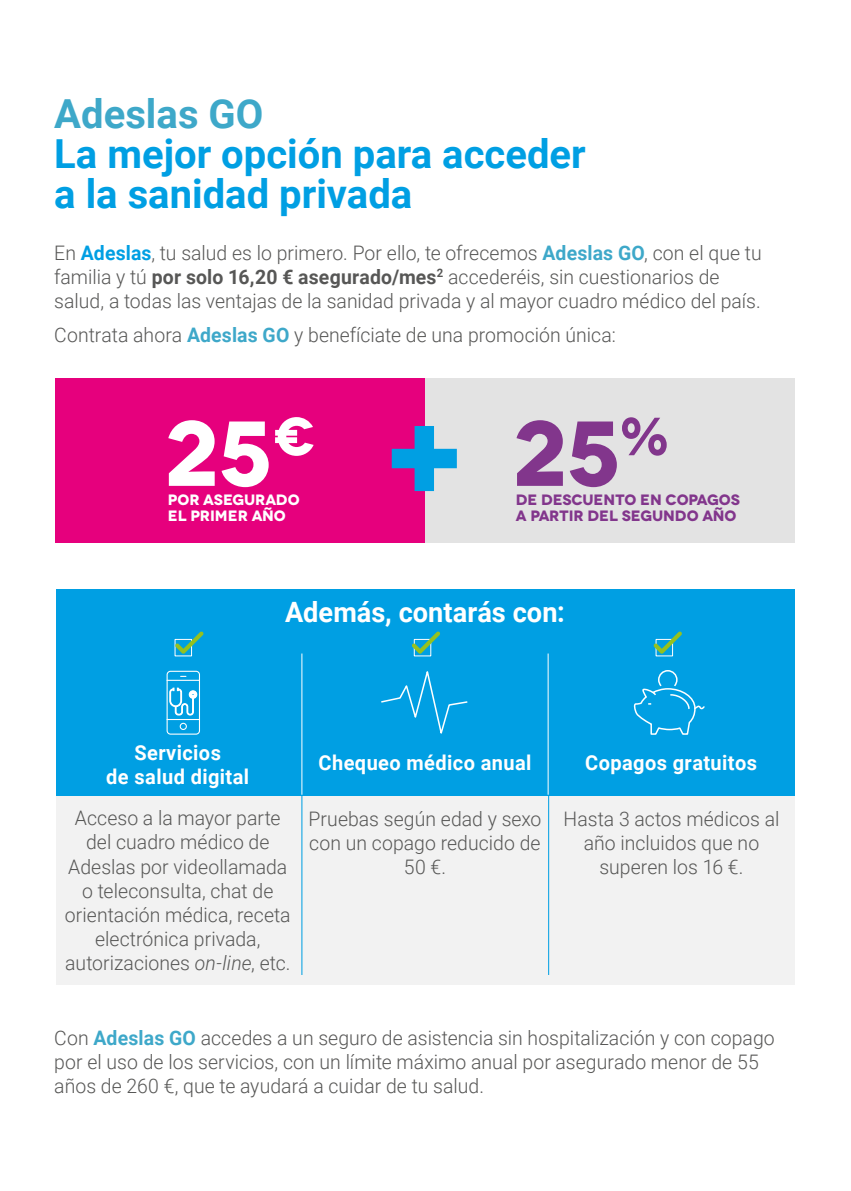
<style>
.page{position:relative;width:851px;height:1191px;background:#fff}
.page>*{position:absolute;margin:0;border:0;box-sizing:border-box;transform-origin:0 0}
.t1{font:700 92px "Novecentowide";color:#fff}
.t2{font:700 92px "Novecentowide";color:#82368c}
.t3{font:700 40px/40px "Roboto";color:#009fe3}
.t4{font:700 40px "Roboto";color:#3ea8c9}
.t5{font:700 28px "Roboto";color:#fff}
.t6{font:700 20.6px/24px "Roboto";letter-spacing:.02em;color:#fff;text-align:center}
.t7{font:300 20px/24px "Roboto";color:#575756;text-align:center}
.t8{font:700 15px/16px "Novecentowide";letter-spacing:-.01em;color:#82368c}
.t9{font:700 15px/16px "Novecentowide";letter-spacing:-.005em;color:#fff}
.s1{font-weight:700;color:#009fe3}
.s2{font-weight:700;color:#3ea8c9}
.s3{font-weight:700}
.s4{font-style:italic}
</style>
<div class="page">
<div style="left:55px;top:378px;width:370px;height:165px;background:#e6007d"></div>
<div style="left:56px;top:795px;width:738px;height:189px;background:#f2f2f2"></div>
<div style="left:56px;top:589px;width:738px;height:206px;background:#009fe3"></div>
<svg style="left:381px;top:671px;width:87px;height:63px"></svg>
<svg style="left:633px;top:670px;width:72px;height:65px"></svg>
<div style="left:425px;top:378px;width:369px;height:165px;background:#e3e3e3"></div>
<svg style="left:391px;top:426px;width:66px;height:65px"></svg>
<hr style="left:301px;top:653px;width:1px;height:322px;background:#009fe3">
<hr style="left:548px;top:795px;width:1px;height:180px;background:#009fe3">
<svg style="left:166px;top:671px;width:34px;height:63px"></svg>
<hr style="left:301px;top:653px;width:1px;height:141px;background:#fff">
<hr style="left:547px;top:653px;width:1px;height:141px;background:#fff">
<svg style="left:175px;top:631px;width:29px;height:23px"></svg>
<svg style="left:412px;top:631px;width:28px;height:23px"></svg>
<svg style="left:653px;top:631px;width:29px;height:23px"></svg>
<h2 class="t4" style="left:54px;top:85px;width:210px">Adeslas GO</h2>
<h2 class="t3" style="left:54px;top:132px;width:533px">La mejor opción para acceder a la sanidad privada</h2>
<p class="t7" style="left:54px;top:240px;width:708px;text-align:left">En <span class="s1">Adeslas</span>, tu salud es lo primero. Por ello, te ofrecemos <span class="s2">Adeslas GO</span>, con el que tu familia y tú <span class="s3">por solo 16,20 € asegurado/mes</span><sup>2</sup> accederéis, sin cuestionarios de salud, a todas las ventajas de la sanidad privada y al mayor cuadro médico del país.</p>
<p class="t7" style="left:54px;top:322px;width:563px">Contrata ahora <span class="s2">Adeslas GO</span> y benefíciate de una promoción única:</p>
<h1 class="t1" style="left:164px;top:396px;width:153px">25<sup>€</sup></h1>
<p class="t9" style="left:168px;top:491px;width:133px">POR ASEGURADO<br>EL PRIMER AÑO</p>
<h1 class="t2" style="left:512px;top:396px;width:157px">25<sup>%</sup></h1>
<p class="t8" style="left:516px;top:491px;width:225px">DE DESCUENTO EN COPAGOS<br>A PARTIR DEL SEGUNDO AÑO</p>
<h3 class="t5" style="left:285px;top:592px;width:281px">Además, contarás con:</h3>
<p class="t6" style="left:106px;top:740px;width:144px">Servicios<br>de salud digital</p>
<p class="t6" style="left:318px;top:750px;width:214px">Chequeo médico anual</p>
<p class="t6" style="left:585px;top:750px;width:173px">Copagos gratuitos</p>
<p class="t7" style="left:65px;top:805px;width:227px">Acceso a la mayor parte del cuadro médico de<br>Adeslas por videollamada o teleconsulta, chat de orientación médica, receta electrónica privada, autorizaciones <span class="s4">on-line</span>, etc.</p>
<p class="t7" style="left:308px;top:805px;width:234px">Pruebas según edad y sexo con un copago reducido de<br>50 €.</p>
<p class="t7" style="left:563px;top:805px;width:217px">Hasta 3 actos médicos al año incluidos que no superen los 16 €.</p>
<p class="t7" style="left:54px;top:1025px;width:721px;text-align:left">Con <span class="s2">Adeslas GO</span> accedes a un seguro de asistencia sin hospitalización y con copago por el uso de los servicios, con un límite máximo anual por asegurado menor de 55 años de 260 €, que te ayudará a cuidar de tu salud.</p>
</div>
